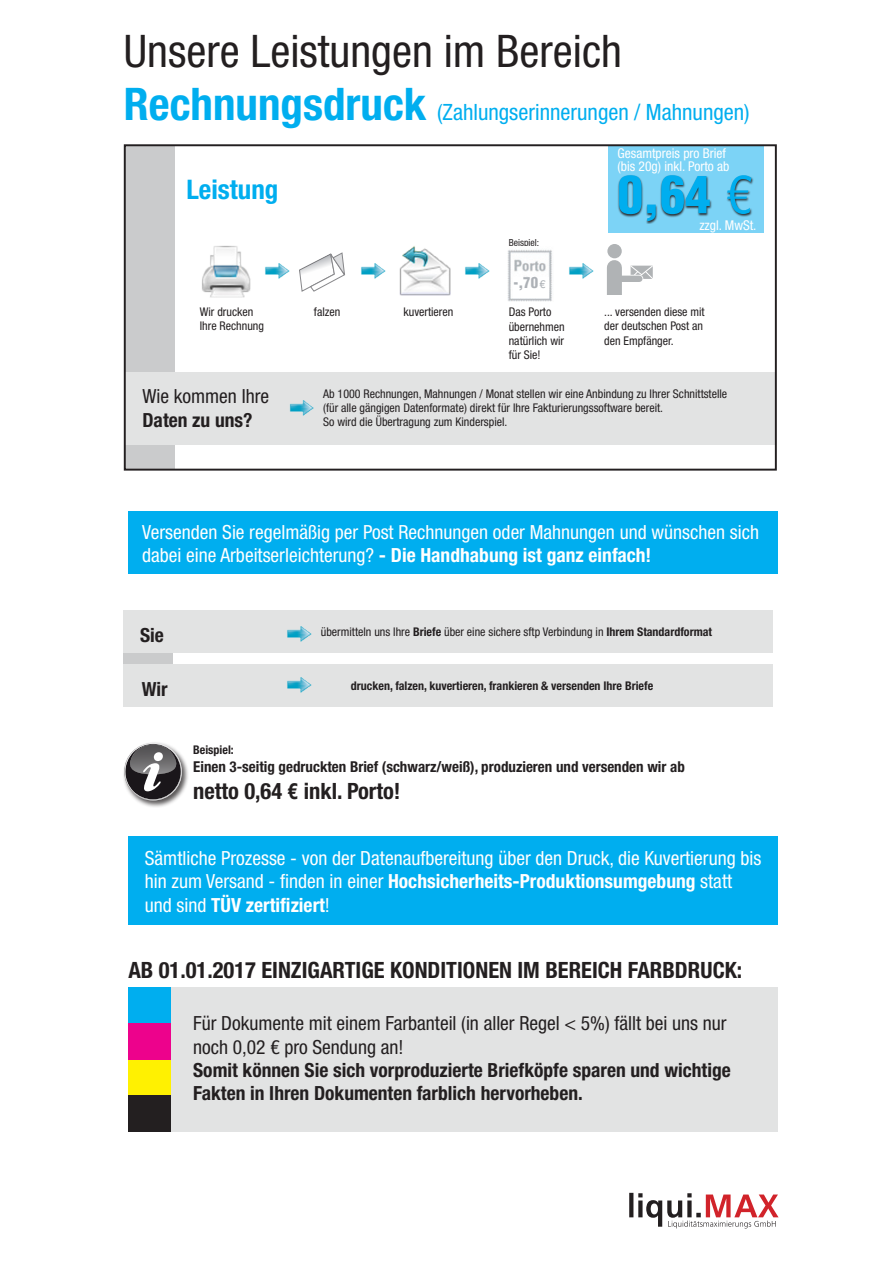
<style>
.page{position:relative;width:893px;height:1263px;background:#fff}
.page>*{position:absolute;margin:0;border:0;box-sizing:border-box;transform-origin:0 0}
.t1{font:900 condensed 50.7px "Helvetica";color:#00aeef}
.t2{font:condensed 45px "Helvetica Neue";color:#231f20}
.t3{font:700 condensed 27px "Helvetica Neue";color:#00aeef}
.t4{font:700 condensed 22.5px "Helvetica Neue";color:#231f20}
.t5{font:condensed 22.5px "Helvetica Neue";color:#00aeef}
.t6{font:condensed 19.5px/23.4px "Helvetica Neue";color:#fff}
.t7{font:700 condensed 19.5px/23.4px "Helvetica Neue";color:#231f20}
.t8{font:condensed 19.5px/23.4px "Helvetica Neue";color:#231f20}
.t9{font:700 condensed 15px "Helvetica Neue";color:#231f20}
.t10{font:900 condensed 14.7px "Helvetica";color:#adb1b6}
.t11{font:condensed 13.5px/12.8px "Helvetica Neue";color:#fff}
.t12{font:condensed 12px/14.4px "Helvetica Neue";color:#231f20}
.t13{font:700 condensed 12px "Helvetica Neue";color:#231f20}
.t14{font:condensed 9.75px "Helvetica Neue";color:#231f20}
.s1{font-weight:700;font-size:45px}
.s2{font-family:"Helvetica LT Std";font-weight:400;font-stretch:normal;font-size:11.1px}
.s3{font-family:"Helvetica LT Std";font-weight:400}
.s4{font-weight:700}
</style>
<div class="page">
<div style="left:608px;top:145px;width:156px;height:88px;background:#7cd3f6"></div>
<div style="left:125px;top:146px;width:50px;height:323px;background:#cacbcc"></div>
<div style="left:125px;top:372px;width:650px;height:73px;background:#e2e3e3"></div>
<img style="left:267px;top:263px;width:23px;height:16px">
<img style="left:202px;top:245px;width:65px;height:53px">
<img style="left:361px;top:263px;width:25px;height:16px">
<img style="left:399px;top:246px;width:52px;height:50px">
<img style="left:465px;top:263px;width:25px;height:16px">
<img style="left:569px;top:263px;width:25px;height:16px">
<div style="left:128px;top:511px;width:650px;height:63px;background:#00aeef"></div>
<div style="left:122px;top:741px;width:67px;height:67px;background:#231f20;opacity:.75"></div>
<img style="left:124px;top:743px;width:58px;height:57px">
<svg style="left:125px;top:743px;width:56px;height:57px"></svg>
<img style="left:289px;top:400px;width:25px;height:16px">
<div style="left:123px;top:610px;width:49px;height:97px;background:#cacbcc"></div>
<div style="left:123px;top:610px;width:650px;height:43px;background:#e2e3e3"></div>
<div style="left:123px;top:664px;width:649px;height:43px;background:#e2e3e3"></div>
<img style="left:287px;top:626px;width:25px;height:16px">
<img style="left:287px;top:677px;width:25px;height:16px">
<svg style="left:299px;top:252px;width:46px;height:40px"></svg>
<svg style="left:630px;top:265px;width:23px;height:14px"></svg>
<svg style="left:622px;top:275px;width:17px;height:1px"></svg>
<div style="left:607px;top:244px;width:15px;height:14px;background:#b0b3b5;border-radius:50%"></div>
<div style="left:611px;top:276px;width:28px;height:6px;background:#b0b3b5"></div>
<div style="left:607px;top:268px;width:15px;height:28px;background:#b0b3b5"></div>
<div style="left:124px;top:144px;width:653px;height:327px;border:2px solid #231f20"></div>
<div style="left:128px;top:837px;width:650px;height:88px;background:#00aeef"></div>
<div style="left:128px;top:988px;width:650px;height:144px;background:#e2e3e3"></div>
<div style="left:128px;top:988px;width:43px;height:36px;background:#00aeef"></div>
<div style="left:128px;top:1024px;width:43px;height:36px;background:#ed028c"></div>
<div style="left:128px;top:1060px;width:43px;height:36px;background:#fff101"></div>
<div style="left:128px;top:1096px;width:43px;height:36px;background:#231f20"></div>
<svg style="left:629px;top:1193px;width:149px;height:35px"></svg>
<img style="left:507px;top:250px;width:45px;height:52px">
<div style="left:618px;top:175px;width:136px;height:49px;background:#231f20;opacity:.9"></div>
<div style="left:513px;top:277px;width:36px;height:20px;background:#fff"></div>
<p class="t2" style="left:124px;top:25px;width:500px">Unsere Leistungen im Bereich</p>
<p class="t5" style="left:124px;top:99px;width:627px"><span class="s1">Rechnungsdruck</span> (Zahlungserinnerungen / Mahnungen)</p>
<p class="t3" style="left:186px;top:173px;width:93px">Leistung</p>
<p class="t12" style="left:200px;top:304px;width:55px">Wir drucken</p>
<p class="t12" style="left:314px;top:304px;width:28px">falzen</p>
<p class="t12" style="left:200px;top:319px;width:66px">Ihre Rechnung</p>
<p class="t14" style="left:509px;top:237px;width:32px">Beispiel:</p>
<p class="t10" style="left:513px;top:273px;width:34px">-,70<span class="s2">€</span></p>
<p class="t12" style="left:403px;top:304px;width:51px">kuvertieren</p>
<p class="t12" style="left:509px;top:305px;width:57px">Das Porto übernehmen natürlich wir für Sie!</p>
<p class="t11" style="left:618px;top:147px;width:113px">Gesamtpreis pro Brief (bis 20g) inkl. Porto ab</p>
<p class="t1" style="left:618px;top:163px;width:136px">0,64 <span class="s3">€</span></p>
<p class="t11" style="left:699px;top:219px;width:59px">zzgl. MwSt.</p>
<p class="t12" style="left:604px;top:304px;width:102px">... versenden diese mit der deutschen Post an den Empfänger.</p>
<p class="t8" style="left:142px;top:385px;width:128px">Wie kommen Ihre<br><span class="s4">Daten zu uns?</span></p>
<p class="t12" style="left:323px;top:386px;width:406px">Ab 1000 Rechnungen, Mahnungen / Monat stellen wir eine Anbindung zu Ihrer Schnittstelle (für alle gängigen Datenformate) direkt für Ihre Fakturierungssoftware bereit.<br>So wird die Übertragung zum Kinderspiel.</p>
<p class="t6" style="left:142px;top:520px;width:618px">Versenden Sie regelmäßig per Post Rechnungen oder Mahnungen und wünschen sich dabei eine Arbeitserleichterung? <span class="s4">- Die Handhabung ist ganz einfach!</span></p>
<p class="t7" style="left:140px;top:623px;width:25px">Sie</p>
<p class="t12" style="left:321px;top:625px;width:393px">übermitteln uns Ihre <span class="s4">Briefe</span> über eine sichere sftp Verbindung in <span class="s4">Ihrem Standardformat</span></p>
<p class="t7" style="left:142px;top:677px;width:27px">Wir</p>
<p class="t13" style="left:351px;top:678px;width:304px">drucken, falzen, kuvertieren, frankieren &amp; versenden Ihre Briefe</p>
<p class="t13" style="left:193px;top:743px;width:42px">Beispiel:</p>
<p class="t9" style="left:193px;top:758px;width:493px">Einen 3-seitig gedruckten Brief (schwarz/weiß), produzieren und versenden wir ab</p>
<p class="t4" style="left:193px;top:778px;width:209px">netto 0,64 € inkl. Porto!</p>
<p class="t6" style="left:145px;top:846px;width:618px">Sämtliche Prozesse - von der Datenaufbereitung über den Druck, die Kuvertierung bis hin zum Versand - finden in einer <span class="s4">Hochsicherheits-Produktionsumgebung</span> statt und sind <span class="s4">TÜV zertifiziert</span>!</p>
<p class="t4" style="left:128px;top:957px;width:615px">AB 01.01.2017 EINZIGARTIGE KONDITIONEN IM BEREICH FARBDRUCK:</p>
<p class="t8" style="left:193px;top:1011px;width:535px">Für Dokumente mit einem Farbanteil (in aller Regel &lt; 5%) fällt bei uns nur noch 0,02 € pro Sendung an!</p>
<p class="t7" style="left:193px;top:1058px;width:539px">Somit können Sie sich vorproduzierte Briefköpfe sparen und wichtige<br>Fakten in Ihren Dokumenten farblich hervorheben.</p>
</div>
